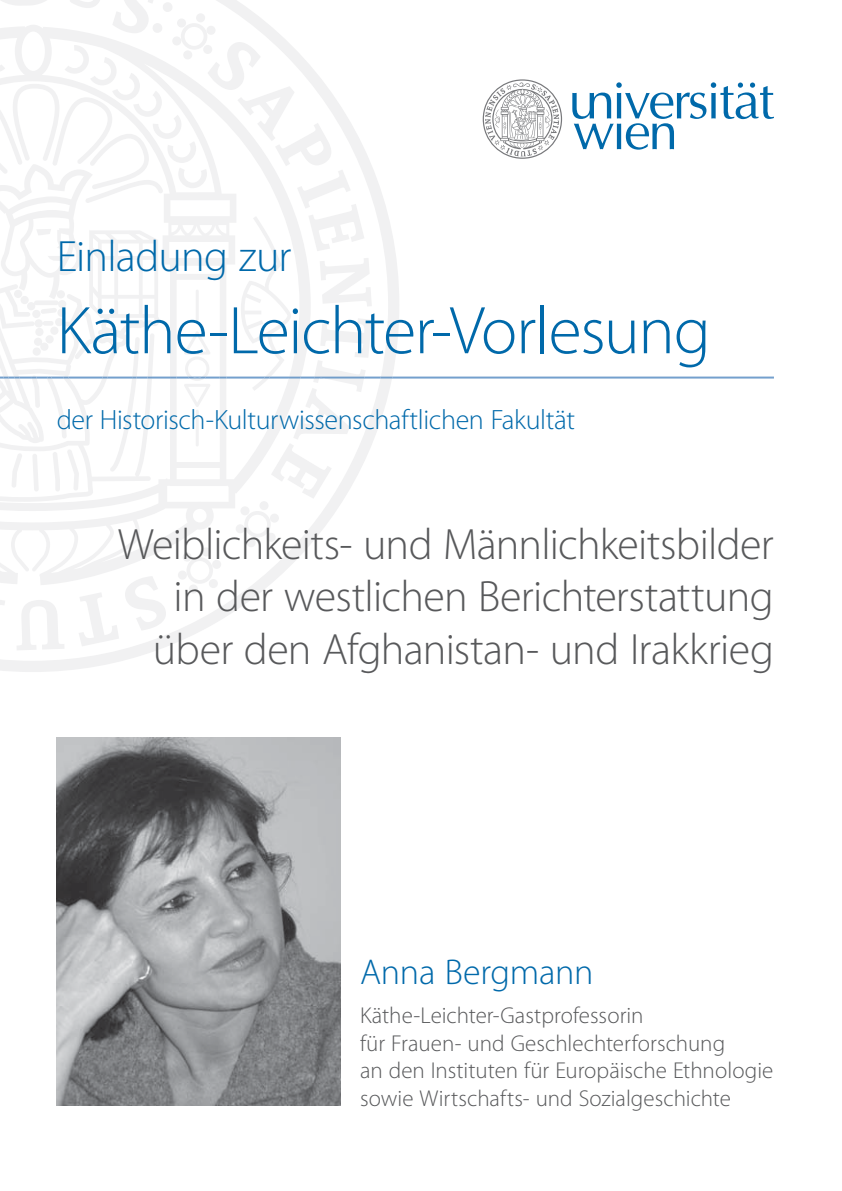
<style>
.page{position:relative;width:842px;height:1191px;background:#fff}
.page>*{position:absolute;margin:0;border:0;box-sizing:border-box;transform-origin:0 0}
.t1{font:300 68px "Myriad Pro";letter-spacing:-.02em;color:#0069aa}
.t2{font:300 44px/52.8px "Myriad Pro";letter-spacing:-.02em;color:#58595b;text-align:right}
.t3{font:300 44px "Myriad Pro";letter-spacing:-.02em;color:#0069aa}
.t4{font:300 36px "Myriad Pro";letter-spacing:-.005em;color:#0069aa}
.t5{font:300 28px "Myriad Pro";letter-spacing:-.015em;color:#0069aa}
.t6{font:300 23px/27.6px "Myriad Pro";color:#58595b}
</style>
<div class="page">
<svg style="left:572px;top:82px;width:202px;height:68px"></svg>
<svg style="left:483px;top:79px;width:79px;height:80px"></svg>
<svg style="left:0;top:0;width:399px;height:672px"></svg>
<svg style="left:0;top:376px;width:774px;height:2px;background:#9bbada"></svg>
<img style="left:57px;top:737px;width:283px;height:369px">
<h2 class="t3" style="left:57px;top:240px;width:236px">Einladung zur</h2>
<h1 class="t1" style="left:57px;top:305px;width:655px">Käthe-Leichter-Vorlesung</h1>
<p class="t5" style="left:57px;top:409px;width:520px">der Historisch-Kulturwissenschaftlichen Fakultät</p>
<h2 class="t2" style="left:118px;top:522px;width:658px">Weiblichkeits- und Männlichkeitsbilder in der westlichen Berichterstattung über den Afghanistan- und Irakkrieg</h2>
<h3 class="t4" style="left:360px;top:958px;width:235px">Anna Bergmann</h3>
<p class="t6" style="left:360px;top:1004px;width:415px">Käthe-Leichter-Gastprofessorin<br>für Frauen- und Geschlechterforschung<br>an den Instituten für Europäische Ethnologie sowie Wirtschafts- und Sozialgeschichte</p>
</div>
